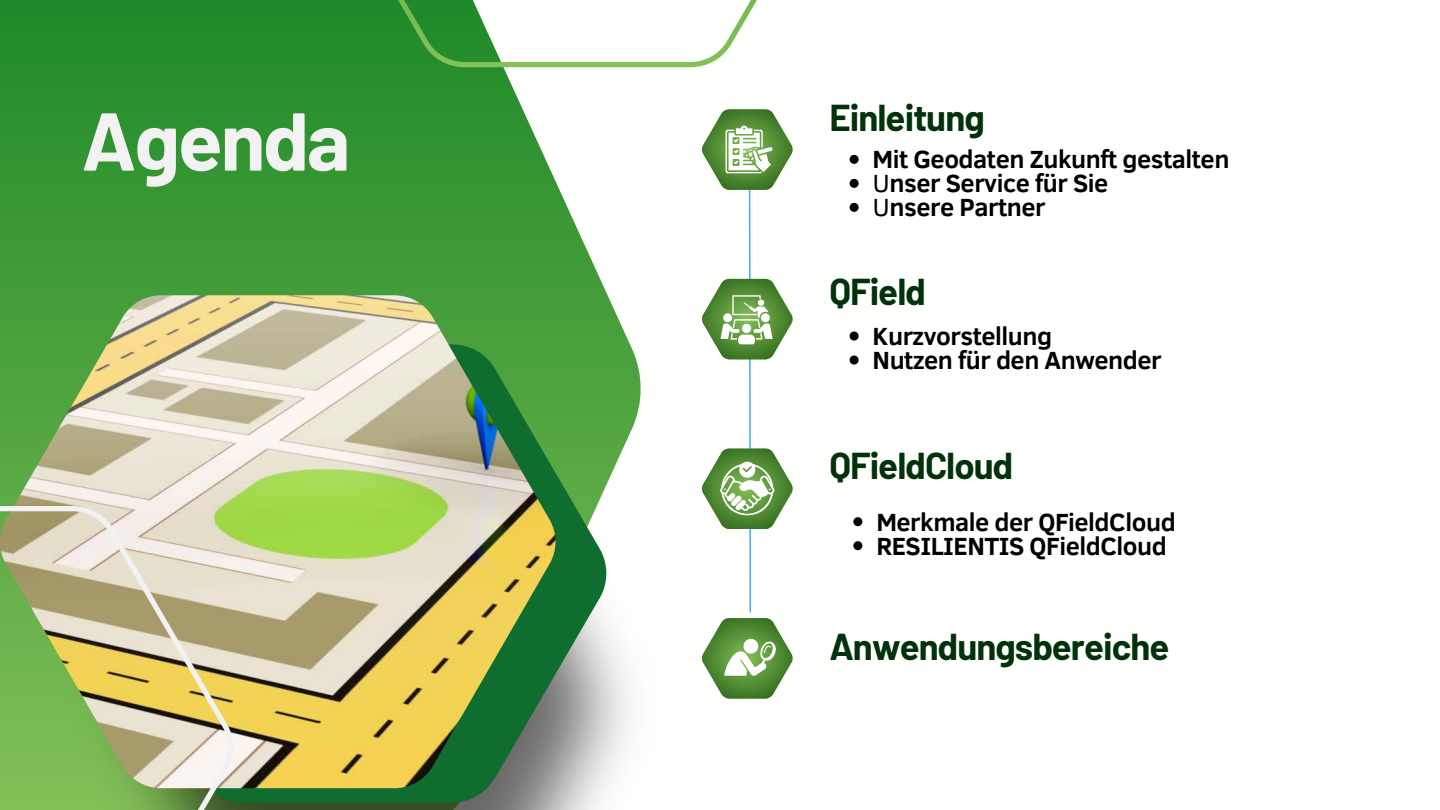
<style>
.page{position:relative;width:1440px;height:810px;background:#fff}
.page>*{position:absolute;margin:0;border:0;box-sizing:border-box;transform-origin:0 0}
.t1{font:700 81.9px "Barlow";letter-spacing:-.025em;color:#f2f2f2}
.t2{font:700 36.6px "Barlow";letter-spacing:-.025em;color:#02320b}
.t3{font:700 25.5px "Clear Sans";letter-spacing:-.02em;color:#000}
.s1{font-weight:400}
</style>
<div class="page">
<svg style="left:0;top:0;width:644px;height:436px;background:#4da24c"></svg>
<svg style="left:302px;top:0;width:455px;height:67px"></svg>
<svg style="left:702px;top:109px;width:91px;height:589px"></svg>
<img style="left:235px;top:436px;width:396px;height:374px">
<svg style="left:235px;top:344px;width:374px;height:458px;background:#6ba06f"></svg>
<img style="left:0;top:295px;width:556px;height:493px">
<svg style="left:0;top:506px;width:235px;height:304px;background:#b6c187"></svg>
<svg style="left:850px;top:155px;width:9px;height:9px"></svg>
<svg style="left:850px;top:179px;width:9px;height:9px"></svg>
<svg style="left:850px;top:203px;width:9px;height:9px"></svg>
<svg style="left:850px;top:332px;width:9px;height:9px"></svg>
<svg style="left:850px;top:356px;width:9px;height:9px"></svg>
<svg style="left:853px;top:517px;width:9px;height:9px"></svg>
<svg style="left:853px;top:541px;width:9px;height:9px"></svg>
<p class="t1" style="left:81px;top:89px;width:270px">Agenda</p>
<p class="t2" style="left:829px;top:94px;width:157px">Einleitung</p>
<p class="t3" style="left:873px;top:141px;width:358px">Mit Geodaten Zukunft gestalten</p>
<p class="t3" style="left:873px;top:165px;width:237px"><span class="s1">U</span>nser Service für Sie</p>
<p class="t3" style="left:873px;top:189px;width:174px"><span class="s1">U</span>nsere Partner</p>
<p class="t2" style="left:829px;top:268px;width:98px">QField</p>
<p class="t3" style="left:873px;top:318px;width:181px">Kurzvorstellung</p>
<p class="t3" style="left:873px;top:342px;width:290px">Nutzen für den Anwender</p>
<p class="t2" style="left:829px;top:442px;width:185px">QFieldCloud</p>
<p class="t3" style="left:876px;top:503px;width:301px">Merkmale der QFieldCloud</p>
<p class="t3" style="left:876px;top:527px;width:292px">RESILIENTIS QFieldCloud</p>
<p class="t2" style="left:829px;top:624px;width:342px">Anwendungsbereiche</p>
</div>
